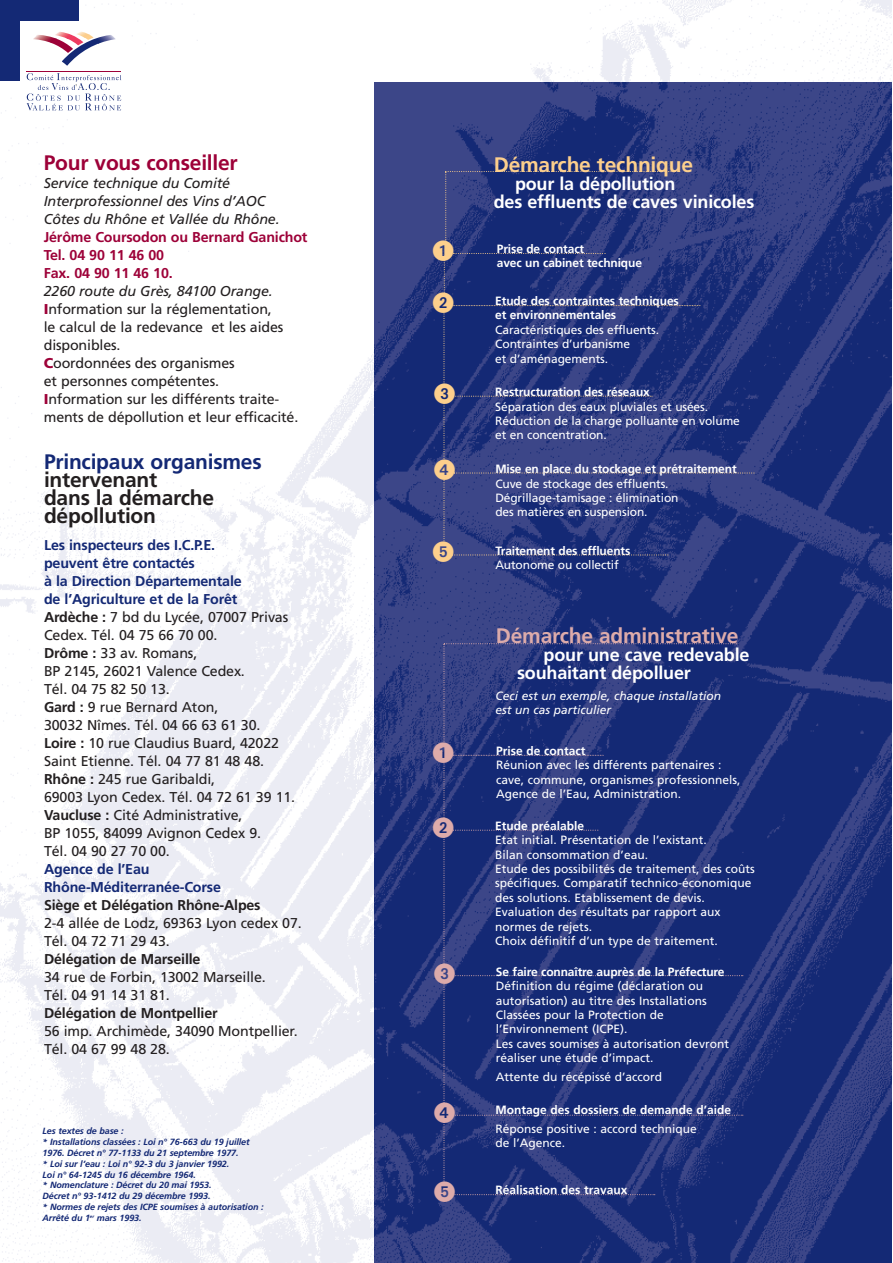
<style>
.page{position:relative;width:893px;height:1263px;background:#fff}
.page>*{position:absolute;margin:0;border:0;box-sizing:border-box;transform-origin:0 0}
.t1{font:700 21px/18px "Frutiger";letter-spacing:-.01em;color:#231f20}
.t2{font:700 21px "Frutiger";letter-spacing:-.01em;color:#ddabaa}
.t3{font:700 21px "Frutiger";letter-spacing:-.01em;color:#142975}
.t4{font:700 21px "Frutiger";letter-spacing:-.01em;color:#9d0138}
.t5{font:700 21px "Frutiger";letter-spacing:-.01em;color:#fdcf8c}
.t6{font:21px "European Pi One";color:#fdcf8c}
.t7{font:21px "European Pi One";color:#ddabaa}
.t8{font:700 18px/18px "Frutiger";letter-spacing:-.01em;color:#fff}
.t9{font:14.25px/18px "Frutiger";letter-spacing:-.01em;color:#231f20}
.t10{font:italic 14.25px/18px "Frutiger";letter-spacing:-.01em;color:#231f20}
.t11{font:700 14.25px "Frutiger";letter-spacing:-.01em;color:#231f20}
.t12{font:700 14.25px/18px "Frutiger";letter-spacing:-.01em;color:#9d0138}
.t13{font:700 14.25px/18px "Frutiger";letter-spacing:-.01em;color:#142975}
.t14{font:12px/14.4px "Frutiger";color:#fff}
.t15{font:700 12px/14.4px "Frutiger";letter-spacing:-.01em;color:#fff}
.t16{font:italic 12px/14.4px "Frutiger";color:#fff}
.t17{font:italic 700 9px/10.8px "Frutiger";letter-spacing:-.01em;color:#142975}
.s1{font-style:italic}
.s2{font-weight:900;color:#9d0138}
.s3{font-weight:700;color:#142975}
.s4{font-weight:700}
</style>
<div class="page">
<img style="left:0;top:0;width:891px;height:1263px">
<img style="left:374px;top:82px;width:517px;height:1181px">
<svg style="left:452px;top:1115px;width:291px;height:1px"></svg>
<div style="left:0;top:0;width:79px;height:81px;background:#142975"></div>
<div style="left:20px;top:21px;width:109px;height:98px;background:#fff"></div>
<svg style="left:33px;top:32px;width:83px;height:34px"></svg>
<hr style="left:27px;top:71px;width:94px;height:1px;background:#9d0138">
<svg style="left:27px;top:73px;width:94px;height:37px"></svg>
<svg style="left:433px;top:472px;width:321px;height:90px;background:#2e3c80"></svg>
<svg style="left:433px;top:171px;width:267px;height:290px;background:#25357c"></svg>
<svg style="left:433px;top:643px;width:310px;height:463px;background:#1d2f79"></svg>
<svg style="left:434px;top:1122px;width:221px;height:80px;background:#1c2f78"></svg>
<h1 class="t4" style="left:44px;top:155px;width:195px">Pour vous conseiller</h1>
<p class="t10" style="left:44px;top:175px;width:237px">Service technique du Comité<br>Interprofessionnel des Vins d’AOC<br>Côtes du Rhône et Vallée du Rhône.</p>
<p class="t12" style="left:44px;top:229px;width:265px">Jérôme Coursodon ou Bernard Ganichot<br>Tel. 04 90 11 46 00<br>Fax. 04 90 11 46 10.</p>
<p class="t9" style="left:44px;top:283px;width:256px"><span class="s1">2260 route du Grès, 84100 Orange.<br></span><span class="s2">I</span>nformation sur la réglementation,<br>le calcul de la redevance et les aides disponibles.<br><span class="s2">C</span>oordonnées des organismes<br>et personnes compétentes.<br><span class="s2">I</span>nformation sur les différents traite&shy;ments de dépollution et leur efficacité.</p>
<h1 class="t3" style="left:44px;top:453px;width:219px">Principaux organismes</h1>
<h1 class="t1" style="left:44px;top:472px;width:171px">intervenant<br>dans la démarche dépollution</h1>
<p class="t9" style="left:44px;top:537px;width:253px"><span class="s3">Les inspecteurs des I.C.P.E.<br>peuvent être contactés<br>à la Direction Départementale<br>de l’Agriculture et de la Forêt<br></span><span class="s4">Ardèche :</span> 7 bd du Lycée, 07007 Privas<br>Cedex. Tél. 04 75 66 70 00.<br><span class="s4">Drôme :</span> 33 av. Romans,<br>BP 2145, 26021 Valence Cedex.<br>Tél. 04 75 82 50 13.<br><span class="s4">Gard :</span> 9 rue Bernard Aton,<br>30032 Nîmes. Tél. 04 66 63 61 30.<br><span class="s4">Loire :</span> 10 rue Claudius Buard, 42022<br>Saint Etienne. Tél. 04 77 81 48 48.<br><span class="s4">Rhône :</span> 245 rue Garibaldi,<br>69003 Lyon Cedex. Tél. 04 72 61 39 11.<br><span class="s4">Vaucluse :</span> Cité Administrative,<br>BP 1055, 84099 Avignon Cedex 9.<br>Tél. 04 90 27 70 00.</p>
<p class="t13" style="left:44px;top:861px;width:178px">Agence de l’Eau<br>Rhône-Méditerranée-Corse</p>
<p class="t11" style="left:44px;top:899px;width:218px">Siège et Délégation Rhône-Alpes</p>
<p class="t9" style="left:44px;top:915px;width:259px">2-4 allée de Lodz, 69363 Lyon cedex 07.<br>Tél. 04 72 71 29 43.</p>
<p class="t11" style="left:44px;top:953px;width:158px">Délégation de Marseille</p>
<p class="t9" style="left:44px;top:969px;width:223px">34 rue de Forbin, 13002 Marseille.<br>Tél. 04 91 14 31 81.</p>
<p class="t11" style="left:44px;top:1007px;width:175px">Délégation de Montpellier</p>
<p class="t9" style="left:44px;top:1023px;width:255px">56 imp. Archimède, 34090 Montpellier.<br>Tél. 04 67 99 48 28.</p>
<p class="t17" style="left:43px;top:1126px;width:223px">Les textes de base :<br>* Installations classées : Loi n° 76-663 du 19 juillet 1976. Décret n° 77-1133 du 21 septembre 1977.<br>* Loi sur l’eau : Loi n° 92-3 du 3 janvier 1992.<br>Loi n° 64-1245 du 16 décembre 1964.<br>* Nomenclature : Décret du 20 mai 1953.<br>Décret n° 93-1412 du 29 décembre 1993.<br>* Normes de rejets des ICPE soumises à autorisation :<br>Arrêté du 1<sup>er</sup> mars 1993.</p>
<h1 class="t6" style="left:434px;top:458px;width:22px">-</h1>
<h1 class="t7" style="left:434px;top:1101px;width:22px">-</h1>
<h1 class="t5" style="left:494px;top:156px;width:201px">Démarche technique</h1>
<h2 class="t8" style="left:494px;top:176px;width:262px;text-indent:21px">pour la dépollution<br>des effluents de caves vinicoles</h2>
<p class="t15" style="left:497px;top:243px;width:147px">Prise de contact<br>avec un cabinet technique</p>
<p class="t15" style="left:495px;top:295px;width:185px">Etude des contraintes techniques et environnementales</p>
<p class="t14" style="left:495px;top:323px;width:165px">Caractéristiques des effluents.<br>Contraintes d’urbanisme<br>et d’aménagements.</p>
<p class="t15" style="left:495px;top:386px;width:156px">Restructuration des réseaux</p>
<p class="t14" style="left:495px;top:400px;width:246px">Séparation des eaux pluviales et usées.<br>Réduction de la charge polluante en volume et en concentration.</p>
<p class="t15" style="left:495px;top:463px;width:243px">Mise en place du stockage et prétraitement</p>
<p class="t14" style="left:495px;top:477px;width:185px">Cuve de stockage des effluents.<br>Dégrillage-tamisage : élimination des matières en suspension.</p>
<p class="t15" style="left:495px;top:544px;width:136px">Traitement des effluents</p>
<p class="t14" style="left:495px;top:558px;width:125px">Autonome ou collectif</p>
<h1 class="t2" style="left:496px;top:628px;width:244px">Démarche administrative</h1>
<h2 class="t8" style="left:517px;top:648px;width:234px;text-indent:27px">pour une cave redevable souhaitant dépolluer</h2>
<p class="t16" style="left:495px;top:689px;width:227px">Ceci est un exemple, chaque installation est un cas particulier</p>
<p class="t15" style="left:496px;top:744px;width:91px">Prise de contact</p>
<p class="t14" style="left:496px;top:759px;width:246px">Réunion avec les différents partenaires : cave, commune, organismes professionnels,<br>Agence de l’Eau, Administration.</p>
<p class="t15" style="left:495px;top:819px;width:91px">Etude préalable</p>
<p class="t14" style="left:495px;top:834px;width:261px">Etat initial. Présentation de l’existant.<br>Bilan consommation d’eau.<br>Etude des possibilités de traitement, des coûts spécifiques. Comparatif technico-économique des solutions. Etablissement de devis.<br>Evaluation des résultats par rapport aux normes de rejets.<br>Choix définitif d’un type de traitement.</p>
<p class="t15" style="left:496px;top:965px;width:230px">Se faire connaître auprès de la Préfecture</p>
<p class="t14" style="left:496px;top:980px;width:235px">Définition du régime (déclaration ou autorisation) au titre des Installations Classées pour la Protection de l’Environnement (ICPE).<br>Les caves soumises à autorisation devront réaliser une étude d’impact.</p>
<p class="t14" style="left:496px;top:1071px;width:168px">Attente du récépissé d’accord</p>
<p class="t15" style="left:495px;top:1103px;width:237px">Montage des dossiers de demande d’aide</p>
<p class="t14" style="left:495px;top:1122px;width:203px">Réponse positive : accord technique de l’Agence.</p>
<p class="t15" style="left:495px;top:1183px;width:134px">Réalisation des travaux</p>
</div>
